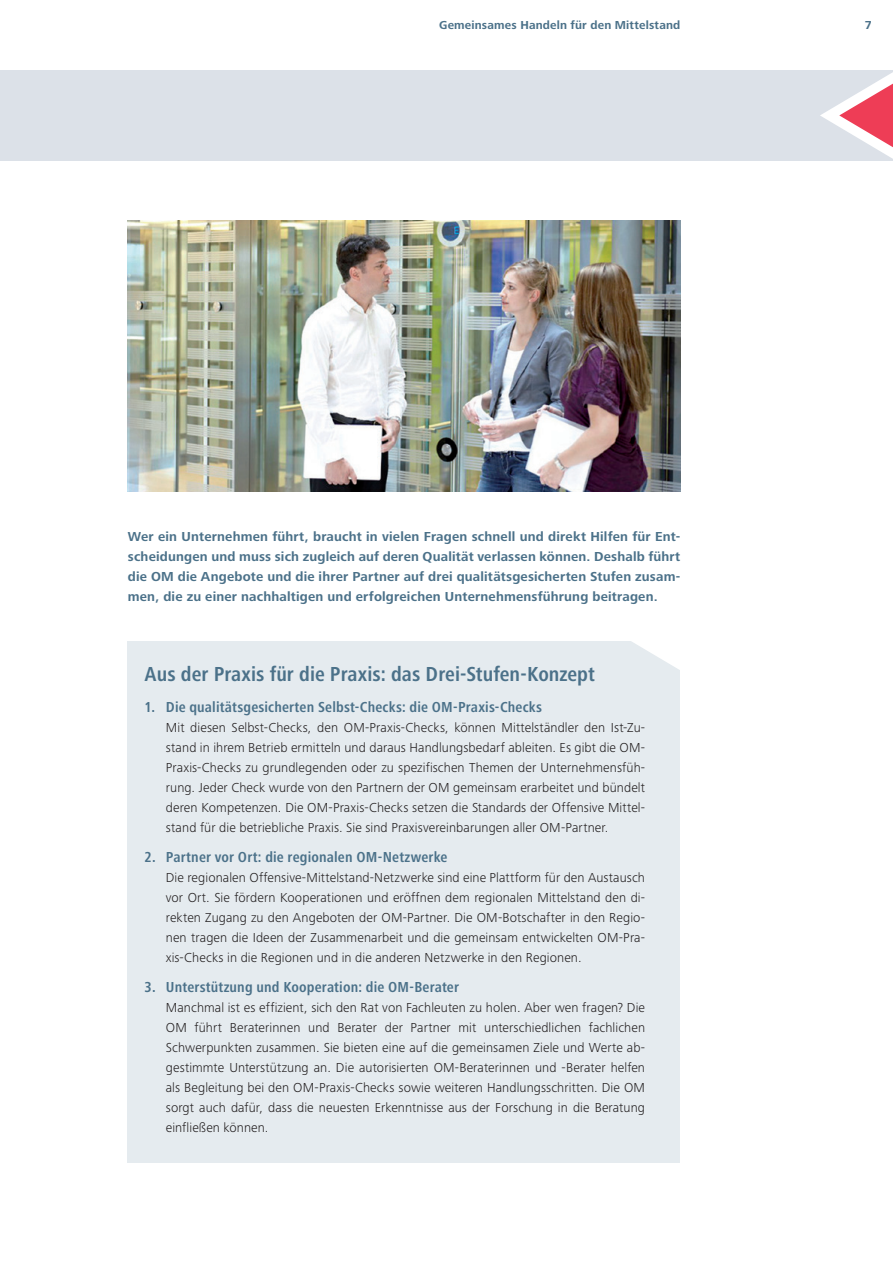
<style>
.page{position:relative;width:893px;height:1263px;background:#fff}
.page>*{position:absolute;margin:0;border:0;box-sizing:border-box;transform-origin:0 0}
.t1{font:700 condensed 21px "Frutiger Next Pro";color:#4b7189}
.t2{font:700 condensed 15px "Frutiger Next Pro";letter-spacing:.01em;color:#4b7189}
.t3{font:300 13.5px/20.1px "Frutiger Next Pro";letter-spacing:.01em;color:#231f20;text-align:justify}
.t4{font:700 13.5px/20.1px "Frutiger Next Pro";letter-spacing:.015em;color:#4b7189;text-align:justify}
.t5{font:700 12px "Frutiger Next Pro";letter-spacing:.015em;color:#4b7189}
</style>
<div class="page">
<img style="left:128px;top:220px;width:552px;height:271px">
<div style="left:128px;top:641px;width:552px;height:521px;background:#e5ebef"></div>
<svg style="left:632px;top:641px;width:48px;height:29px"></svg>
<div style="left:0;top:70px;width:893px;height:90px;background:#dce1e8"></div>
<svg style="left:820px;top:72px;width:73px;height:87px"></svg>
<p class="t5" style="left:439px;top:18px;width:243px">Gemeinsames Handeln für den Mittelstand</p>
<p class="t5" style="left:865px;top:18px;width:9px">7</p>
<p class="t4" style="left:128px;top:527px;width:554px">Wer ein Unternehmen führt, braucht in vielen Fragen schnell und direkt Hilfen für Ent&shy;scheidungen und muss sich zugleich auf deren Qualität verlassen können. Deshalb führt die OM die Angebote und die ihrer Partner auf drei qualitätsgesicherten Stufen zusam&shy;men, die zu einer nachhaltigen und erfolgreichen Unternehmensführung beitragen.</p>
<h1 class="t1" style="left:145px;top:662px;width:452px">Aus der Praxis für die Praxis: das Drei-Stufen-Konzept</h1>
<p class="t2" style="left:145px;top:698px;width:399px">1. Die qualitätsgesicherten Selbst-Checks: die OM-Praxis-Checks</p>
<p class="t3" style="left:166px;top:717px;width:481px">Mit diesen Selbst-Checks, den OM-Praxis-Checks, können Mittelständler den Ist-Zu&shy;stand in ihrem Betrieb ermitteln und daraus Handlungsbedarf ableiten. Es gibt die OM-Praxis-Checks zu grundlegenden oder zu spezifischen Themen der Unternehmensfüh&shy;rung. Jeder Check wurde von den Partnern der OM gemeinsam erarbeitet und bündelt deren Kompetenzen. Die OM-Praxis-Checks setzen die Standards der Offensive Mittel&shy;stand für die betriebliche Praxis. Sie sind Praxisvereinbarungen aller OM-Partner.</p>
<p class="t2" style="left:145px;top:848px;width:304px">2. Partner vor Ort: die regionalen OM-Netzwerke</p>
<p class="t3" style="left:166px;top:867px;width:481px">Die regionalen Offensive-Mittelstand-Netzwerke sind eine Plattform für den Austausch vor Ort. Sie fördern Kooperationen und eröffnen dem regionalen Mittelstand den di&shy;rekten Zugang zu den Angeboten der OM-Partner. Die OM-Botschafter in den Regio&shy;nen tragen die Ideen der Zusammenarbeit und die gemeinsam entwickelten OM-Pra&shy;xis-Checks in die Regionen und in die anderen Netzwerke in den Regionen.</p>
<p class="t2" style="left:145px;top:978px;width:316px">3. Unterstützung und Kooperation: die OM-Berater</p>
<p class="t3" style="left:166px;top:997px;width:481px">Manchmal ist es effizient, sich den Rat von Fachleuten zu holen. Aber wen fragen? Die OM führt Beraterinnen und Berater der Partner mit unterschiedlichen fachlichen Schwerpunkten zusammen. Sie bieten eine auf die gemeinsamen Ziele und Werte ab&shy;gestimmte Unterstützung an. Die autorisierten OM-Beraterinnen und -Berater helfen als Begleitung bei den OM-Praxis-Checks sowie weiteren Handlungsschritten. Die OM sorgt auch dafür, dass die neuesten Erkenntnisse aus der Forschung in die Beratung einfließen können.</p>
</div>
